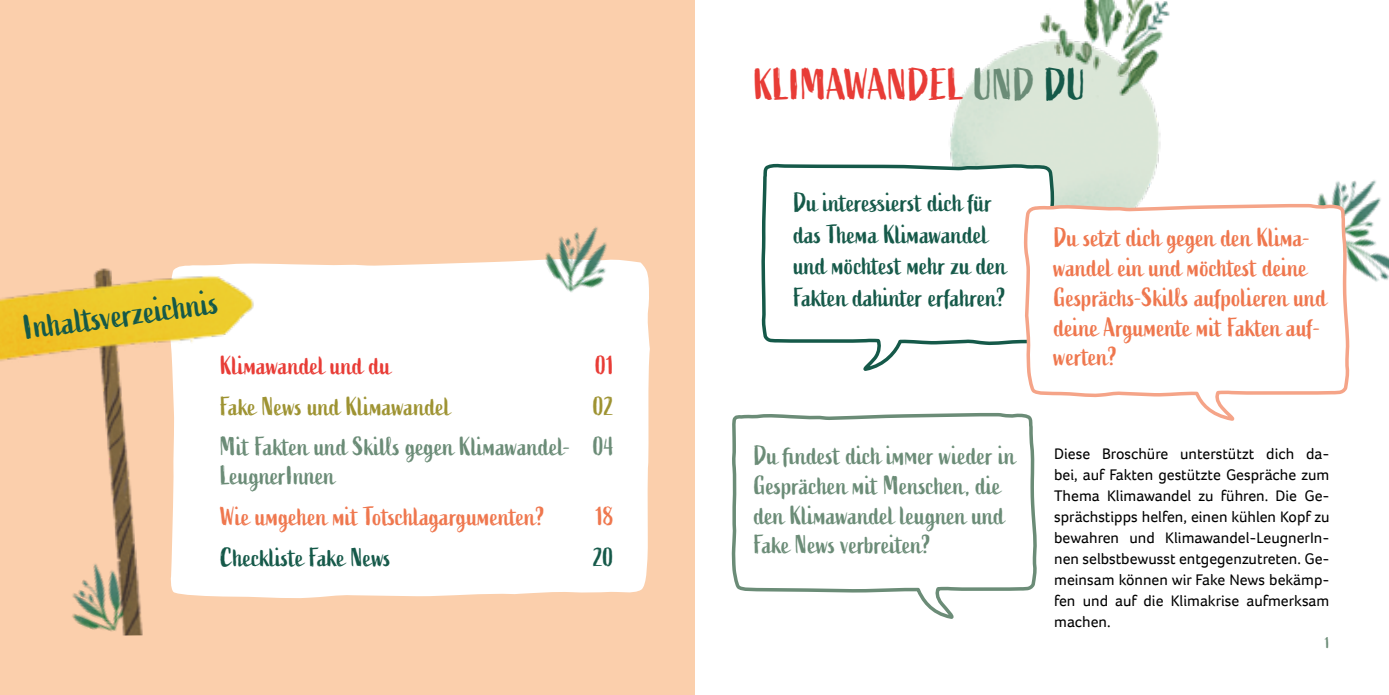
<style>
.page{position:relative;width:1389px;height:695px;background:#fff}
.page>*{position:absolute;margin:0;border:0;box-sizing:border-box;transform-origin:0 0}
.t1{font:43.75px "Active";letter-spacing:.005em;color:#e83c36}
.t2{font:35px "Active";color:#155949}
.t3{font:26.25px/29.8px "Active";color:#ef774e}
.t4{font:26.25px/29.8px "Active";color:#6b8c77}
.t5{font:26.25px/31.5px "Active";color:#155949}
.t6{font:26.25px "Active";color:#9e9332}
.t7{font:26.25px "Active";color:#e83c36}
.t8{font:15.75px/21px "Foco";color:#000;text-align:justify}
.t9{font:15.75px "Active";color:#6b8c77}
.s1{color:#6b8c77}
.s2{color:#155949}
</style>
<div class="page">
<div style="left:0;top:0;width:694px;height:694px;background:#fbcfac"></div>
<div style="left:276px;top:260px;width:374px;height:338px;background:#fff"></div>
<img style="left:950px;top:46px;width:211px;height:156px">
<svg style="left:761px;top:161px;width:295px;height:210px"></svg>
<svg style="left:731px;top:413px;width:306px;height:206px"></svg>
<img style="left:1024px;top:0;width:146px;height:110px">
<img style="left:1351px;top:257px;width:38px;height:25px">
<img style="left:523px;top:227px;width:109px;height:87px">
<img style="left:1317px;top:180px;width:71px;height:77px">
<svg style="left:1022px;top:202px;width:329px;height:221px"></svg>
<img style="left:0;top:263px;width:276px;height:373px">
<h2 class="t2" style="left:22px;top:306px;width:197px;rotate:-7deg">Inhaltsverzeichnis</h2>
<h3 class="t7" style="left:221px;top:350px;width:172px">Klimawandel und du</h3>
<h3 class="t7" style="left:596px;top:350px;width:20px">01</h3>
<h3 class="t6" style="left:221px;top:391px;width:232px">Fake News und Klimawandel</h3>
<h3 class="t6" style="left:593px;top:391px;width:22px">02</h3>
<h3 class="t4" style="left:221px;top:433px;width:395px;line-height:29.1px">Mit Fakten und Skills gegen Klimawandel- 04<br>LeugnerInnen</h3>
<h3 class="t3" style="left:221px;top:502px;width:326px">Wie umgehen mit Totschlagargumenten?</h3>
<h3 class="t3" style="left:596px;top:502px;width:19px">18</h3>
<h3 class="t5" style="left:221px;top:542px;width:172px">Checkliste Fake News</h3>
<h3 class="t5" style="left:594px;top:542px;width:22px">20</h3>
<h1 class="t1" style="left:754px;top:60px;width:333px">KLIMAWANDEL <span class="s1">UND</span> <span class="s2">DU</span></h1>
<h3 class="t5" style="left:794px;top:188px;width:215px">Du interessierst dich für das Thema Klimawandel und möchtest mehr zu den<br>Fakten dahinter erfahren?</h3>
<h3 class="t3" style="left:1054px;top:224px;width:274px">Du setzt dich gegen den Klima&shy;wandel ein und möchtest deine<br>Gesprächs-Skills aufpolieren und deine Argumente mit Fakten auf&shy;werten?</h3>
<h3 class="t4" style="left:754px;top:441px;width:263px">Du findest dich immer wieder in<br>Gesprächen mit Menschen, die den Klimawandel leugnen und<br>Fake News verbreiten?</h3>
<p class="t8" style="left:1054px;top:443px;width:277px">Diese Broschüre unterstützt dich da&shy;bei, auf Fakten gestützte Gespräche zum Thema Klimawandel zu führen. Die Ge&shy;sprächstipps helfen, einen kühlen Kopf zu bewahren und Klimawandel-LeugnerIn&shy;nen selbstbewusst entgegenzutreten. Ge&shy;meinsam können wir Fake News bekämp&shy;fen und auf die Klimakrise aufmerksam machen.</p>
<p class="t9" style="left:1325px;top:634px;width:6px">1</p>
</div>
